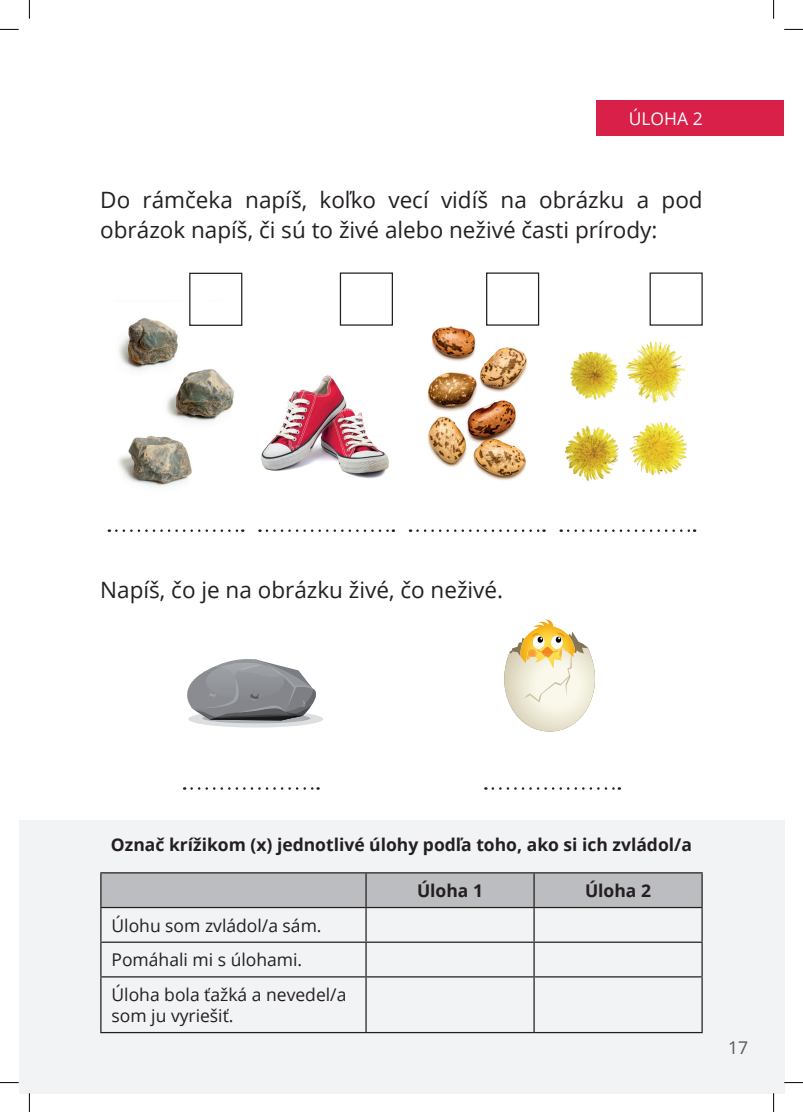
<style>
.page{position:relative;width:803px;height:1112px;background:#fff}
.page>*{position:absolute;margin:0;border:0;box-sizing:border-box;transform-origin:0 0}
.t1{font:22.5px/30px "Open Sans";color:#231f20}
.t2{font:17.5px/34.6px "Open Sans";color:#231f20}
.t3{font:700 17.5px "Open Sans";color:#231f20}
.t4{font:17.5px "Open Sans";color:#fff}
.t5{font:17.5px "Open Sans";color:#57585a}
</style>
<div class="page">
<div style="left:596px;top:100px;width:188px;height:36px;background:#d82049"></div>
<div style="left:19px;top:819px;width:765px;height:273px;background:#f2f3f4"></div>
<svg style="left:187px;top:659px;width:136px;height:69px"></svg>
<svg style="left:504px;top:619px;width:91px;height:113px"></svg>
<img style="left:118px;top:317px;width:116px;height:170px">
<div style="left:189px;top:272px;width:53px;height:54px;border:1px solid #231f20"></div>
<svg style="left:116px;top:529px;width:127px;height:3px"></svg>
<svg style="left:267px;top:529px;width:127px;height:3px"></svg>
<svg style="left:417px;top:529px;width:127px;height:3px"></svg>
<svg style="left:568px;top:529px;width:127px;height:3px"></svg>
<img style="left:261px;top:375px;width:128px;height:104px">
<div style="left:340px;top:272px;width:53px;height:53px;border:1px solid #231f20"></div>
<svg style="left:192px;top:787px;width:127px;height:2px"></svg>
<svg style="left:493px;top:787px;width:127px;height:2px"></svg>
<img style="left:427px;top:325px;width:105px;height:156px">
<div style="left:486px;top:272px;width:53px;height:53px;border:1px solid #231f20"></div>
<img style="left:565px;top:342px;width:122px;height:139px">
<div style="left:649px;top:272px;width:54px;height:53px;border:1px solid #231f20"></div>
<div style="left:101px;top:873px;width:600px;height:33px;background:#bcbdc0"></div>
<hr style="left:100px;top:872px;width:266px;height:1px;background:#231f20">
<hr style="left:100px;top:873px;width:1px;height:33px;background:#231f20">
<hr style="left:366px;top:872px;width:168px;height:1px;background:#231f20">
<hr style="left:365px;top:873px;width:2px;height:33px;background:#231f20">
<hr style="left:534px;top:872px;width:169px;height:1px;background:#231f20">
<hr style="left:533px;top:873px;width:2px;height:33px;background:#231f20">
<hr style="left:701px;top:873px;width:2px;height:33px;background:#231f20">
<hr style="left:100px;top:906px;width:266px;height:1px;background:#231f20">
<hr style="left:100px;top:907px;width:1px;height:34px;background:#231f20">
<hr style="left:366px;top:906px;width:168px;height:1px;background:#231f20">
<hr style="left:365px;top:907px;width:2px;height:34px;background:#231f20">
<hr style="left:534px;top:906px;width:169px;height:1px;background:#231f20">
<hr style="left:533px;top:907px;width:2px;height:34px;background:#231f20">
<hr style="left:701px;top:907px;width:2px;height:34px;background:#231f20">
<hr style="left:100px;top:941px;width:266px;height:1px;background:#231f20">
<hr style="left:100px;top:942px;width:1px;height:33px;background:#231f20">
<hr style="left:366px;top:941px;width:168px;height:1px;background:#231f20">
<hr style="left:365px;top:942px;width:2px;height:33px;background:#231f20">
<hr style="left:534px;top:941px;width:169px;height:1px;background:#231f20">
<hr style="left:533px;top:942px;width:2px;height:33px;background:#231f20">
<hr style="left:701px;top:942px;width:2px;height:33px;background:#231f20">
<hr style="left:100px;top:975px;width:266px;height:2px;background:#231f20">
<hr style="left:100px;top:977px;width:1px;height:54px;background:#231f20">
<hr style="left:366px;top:975px;width:168px;height:2px;background:#231f20">
<hr style="left:365px;top:977px;width:2px;height:54px;background:#231f20">
<hr style="left:534px;top:975px;width:169px;height:2px;background:#231f20">
<hr style="left:533px;top:977px;width:2px;height:54px;background:#231f20">
<hr style="left:701px;top:977px;width:2px;height:54px;background:#231f20">
<hr style="left:100px;top:1031px;width:266px;height:1px;background:#231f20">
<hr style="left:366px;top:1031px;width:168px;height:1px;background:#231f20">
<hr style="left:534px;top:1031px;width:169px;height:1px;background:#231f20">
<svg style="left:0;top:29px;width:19px;height:1px"></svg>
<svg style="left:784px;top:29px;width:19px;height:1px"></svg>
<svg style="left:0;top:1082px;width:19px;height:1px"></svg>
<svg style="left:784px;top:1081px;width:19px;height:2px"></svg>
<svg style="left:29px;top:0;width:1px;height:19px"></svg>
<svg style="left:29px;top:1092px;width:1px;height:19px"></svg>
<svg style="left:773px;top:0;width:1px;height:19px"></svg>
<svg style="left:773px;top:1092px;width:1px;height:19px"></svg>
<p class="t4" style="left:629px;top:106px;width:76px">ÚLOHA 2</p>
<p class="t1" style="left:100px;top:184px;width:604px">Do rámčeka napíš, koľko vecí vidíš na obrázku a pod obrázok napíš, či sú to živé alebo neživé časti prírody:</p>
<p class="t1" style="left:100px;top:574px;width:404px">Napíš, čo je na obrázku živé, čo neživé.</p>
<p class="t3" style="left:111px;top:832px;width:582px">Označ krížikom (x) jednotlivé úlohy podľa toho, ako si ich zvládol/a</p>
<p class="t2" style="left:112px;top:907px;width:236px">Úlohu som zvládol/a sám.<br>Pomáhali mi s úlohami.<br>Úloha bola ťažká a nevedel/a</p>
<p class="t2" style="left:112px;top:997px;width:124px">som ju vyriešiť.</p>
<p class="t3" style="left:417px;top:877px;width:68px">Úloha 1</p>
<p class="t3" style="left:585px;top:877px;width:68px">Úloha 2</p>
<p class="t5" style="left:728px;top:1034px;width:22px">17</p>
</div>
